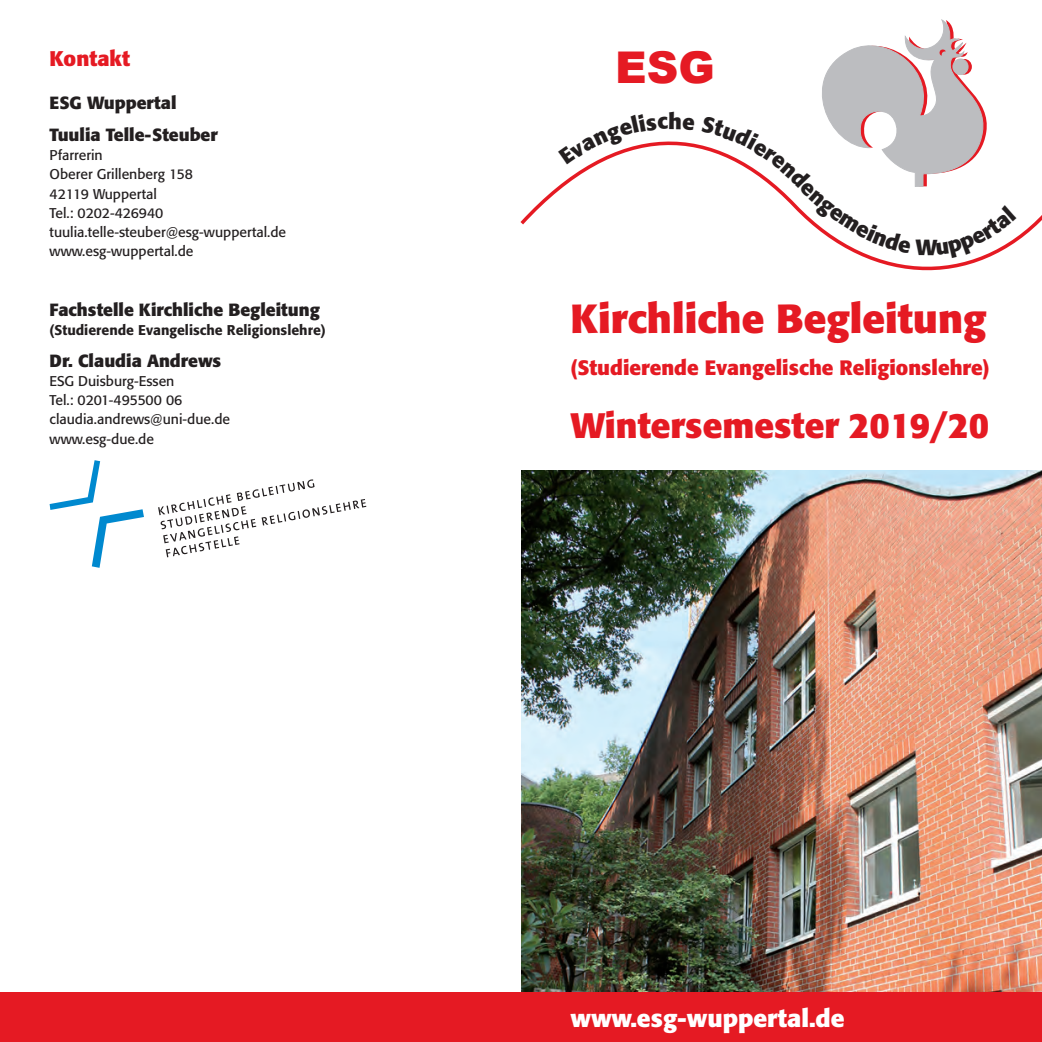
<style>
.page{position:relative;width:1042px;height:1042px;background:#fff}
.page>*{position:absolute;margin:0;border:0;box-sizing:border-box;transform-origin:0 0}
.t1{font:900 43.75px "Arial";color:#e51a23}
.t2{font:700 40.25px "Formata";color:#e51a23}
.t3{font:700 35px "Formata";color:#e51a23}
.t4{font:700 24.5px "Formata";color:#fff}
.t5{font:700 21px "Formata";color:#e51a23}
.t6{font:700 20.65px "Formata";color:#e51a23}
.t7{font:700 17.5px/31.5px "Formata";color:#231f20}
.t8{font:14px/19.2px "Formata";color:#231f20}
.t9{font:500 14px "Formata";color:#231f20}
</style>
<div class="page">
<svg style="left:520px;top:144px;width:522px;height:127px"></svg>
<img style="left:521px;top:470px;width:521px;height:522px">
<div style="left:0;top:992px;width:1042px;height:50px;background:#e51a23"></div>
<svg style="left:50px;top:460px;width:94px;height:108px"></svg>
<svg style="left:158px;top:479px;width:208px;height:78px"></svg>
<svg style="left:558px;top:141px;width:137px;height:24px"></svg>
<svg style="left:701px;top:19px;width:315px;height:239px"></svg>
<h3 class="t5" style="left:50px;top:46px;width:82px">Kontakt</h3>
<p class="t7" style="left:50px;top:87px;width:170px">ESG Wuppertal<br>Tuulia Telle-Steuber</p>
<p class="t8" style="left:50px;top:146px;width:238px">Pfarrerin<br>Oberer Grillenberg 158<br>42119 Wuppertal<br>Tel.: 0202-426940 tuulia.telle-steuber@esg-wuppertal.de www.esg-wuppertal.de</p>
<p class="t7" style="left:50px;top:294px;width:272px">Fachstelle Kirchliche Begleitung</p>
<p class="t9" style="left:50px;top:322px;width:278px">(Studierende Evangelische Religionslehre)</p>
<p class="t7" style="left:50px;top:345px;width:173px">Dr. Claudia Andrews</p>
<p class="t8" style="left:50px;top:371px;width:182px">ESG Duisburg-Essen<br>Tel.: 0201-495500 06 claudia.andrews@uni-due.de www.esg-due.de</p>
<h1 class="t1" style="left:615px;top:36px;width:101px">ESG</h1>
<h2 class="t2" style="left:570px;top:293px;width:417px">Kirchliche Begleitung</h2>
<h3 class="t6" style="left:570px;top:355px;width:421px">(Studierende Evangelische Religionslehre)</h3>
<h3 class="t3" style="left:570px;top:403px;width:420px">Wintersemester 2019/20</h3>
<h3 class="t4" style="left:570px;top:1002px;width:276px">www.esg-wuppertal.de</h3>
</div>
